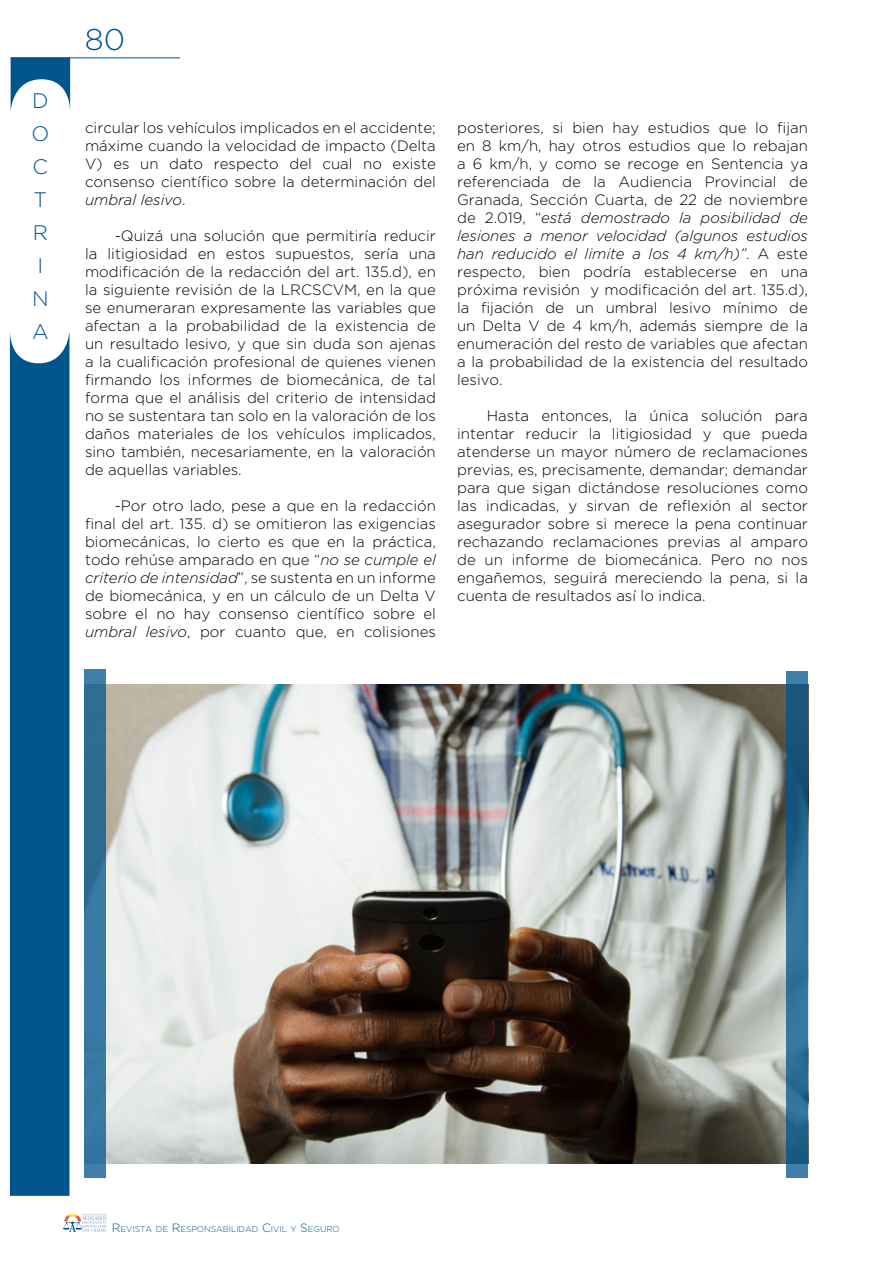
<style>
.page{position:relative;width:893px;height:1263px;background:#fff}
.page>*{position:absolute;margin:0;border:0;box-sizing:border-box;transform-origin:0 0}
.t1{font:300 30px "Gotham";color:#00558d}
.t2{font:300 21px/33px "Gotham";color:#00558d}
.t3{font:300 15px/18px "Gotham";color:#000;text-align:justify}
.t4{font:300 8.4px "Gotham";color:#00558d}
.s1{font-style:italic}
.s2{font-size:12px}
</style>
<div class="page">
<hr style="left:11px;top:57px;width:169px;height:1px;background:#00558d">
<svg style="left:11px;top:57px;width:60px;height:53px"></svg>
<svg style="left:9px;top:332px;width:60px;height:864px;background:#3578a4"></svg>
<svg style="left:63px;top:1213px;width:44px;height:19px"></svg>
<img style="left:106px;top:685px;width:681px;height:479px">
<svg style="left:787px;top:671px;width:21px;height:507px;background:#27678e"></svg>
<div style="left:85px;top:670px;width:21px;height:508px;background:linear-gradient(to bottom,#2e6c91,#3b7ca7)"></div>
<h2 class="t2" style="left:31px;top:84px;width:19px">D<br>O<br>C<br>T<br>R<br>I<br>N<br>A</h2>
<h1 class="t1" style="left:85px;top:24px;width:42px">80</h1>
<p class="t3" style="left:85px;top:118px;width:352px">circular los vehículos implicados en el accidente; máxime cuando la velocidad de impacto (Delta V) es un dato respecto del cual no existe consenso científico sobre la determinación del <span class="s1">umbral lesivo</span>.</p>
<p class="t3" style="left:85px;top:226px;width:352px;text-indent:30px">-Quizá una solución que permitiría reducir la litigiosidad en estos supuestos, sería una modificación de la redacción del art. 135.d), en la siguiente revisión de la LRCSCVM, en la que se enumeraran expresamente las variables que afectan a la probabilidad de la existencia de un resultado lesivo, y que sin duda son ajenas a la cualificación profesional de quienes vienen firmando los informes de biomecánica, de tal forma que el análisis del criterio de intensidad no se sustentara tan solo en la valoración de los daños materiales de los vehículos implicados, sino también, necesariamente, en la valoración de aquellas variables.</p>
<p class="t3" style="left:85px;top:497px;width:352px;text-indent:30px">-Por otro lado, pese a que en la redacción final del art. 135. d) se omitieron las exigencias biomecánicas, lo cierto es que en la práctica, todo rehúse amparado en que “<span class="s1">no se cumple el criterio de intensidad</span>”, se sustenta en un informe de biomecánica, y en un cálculo de un Delta V sobre el no hay consenso científico sobre el <span class="s1">umbral lesivo</span>, por cuanto que, en colisiones</p>
<p class="t3" style="left:457px;top:118px;width:352px">posteriores, si bien hay estudios que lo fijan en 8 km/h, hay otros estudios que lo rebajan a 6 km/h, y como se recoge en Sentencia ya referenciada de la Audiencia Provincial de Granada, Sección Cuarta, de 22 de noviembre de 2.019, “<span class="s1">está demostrado la posibilidad de lesiones a menor velocidad (algunos estudios han reducido el limite a los 4 km/h)”</span>. A este respecto, bien podría establecerse en una próxima revisión y modificación del art. 135.d), la fijación de un umbral lesivo mínimo de un Delta V de 4 km/h, además siempre de la enumeración del resto de variables que afectan a la probabilidad de la existencia del resultado lesivo.</p>
<p class="t3" style="left:457px;top:407px;width:352px;text-indent:30px">Hasta entonces, la única solución para intentar reducir la litigiosidad y que pueda atenderse un mayor número de reclamaciones previas, es, precisamente, demandar; demandar para que sigan dictándose resoluciones como las indicadas, y sirvan de reflexión al sector asegurador sobre si merece la pena continuar rechazando reclamaciones previas al amparo de un informe de biomecánica. Pero no nos engañemos, seguirá mereciendo la pena, si la cuenta de resultados así lo indica.</p>
<p class="t4" style="left:112px;top:1224px;width:229px"><span class="s2">R</span>EVISTA DE <span class="s2">R</span>ESPONSABILIDAD <span class="s2">C</span>IVIL Y <span class="s2">S</span>EGURO</p>
</div>
